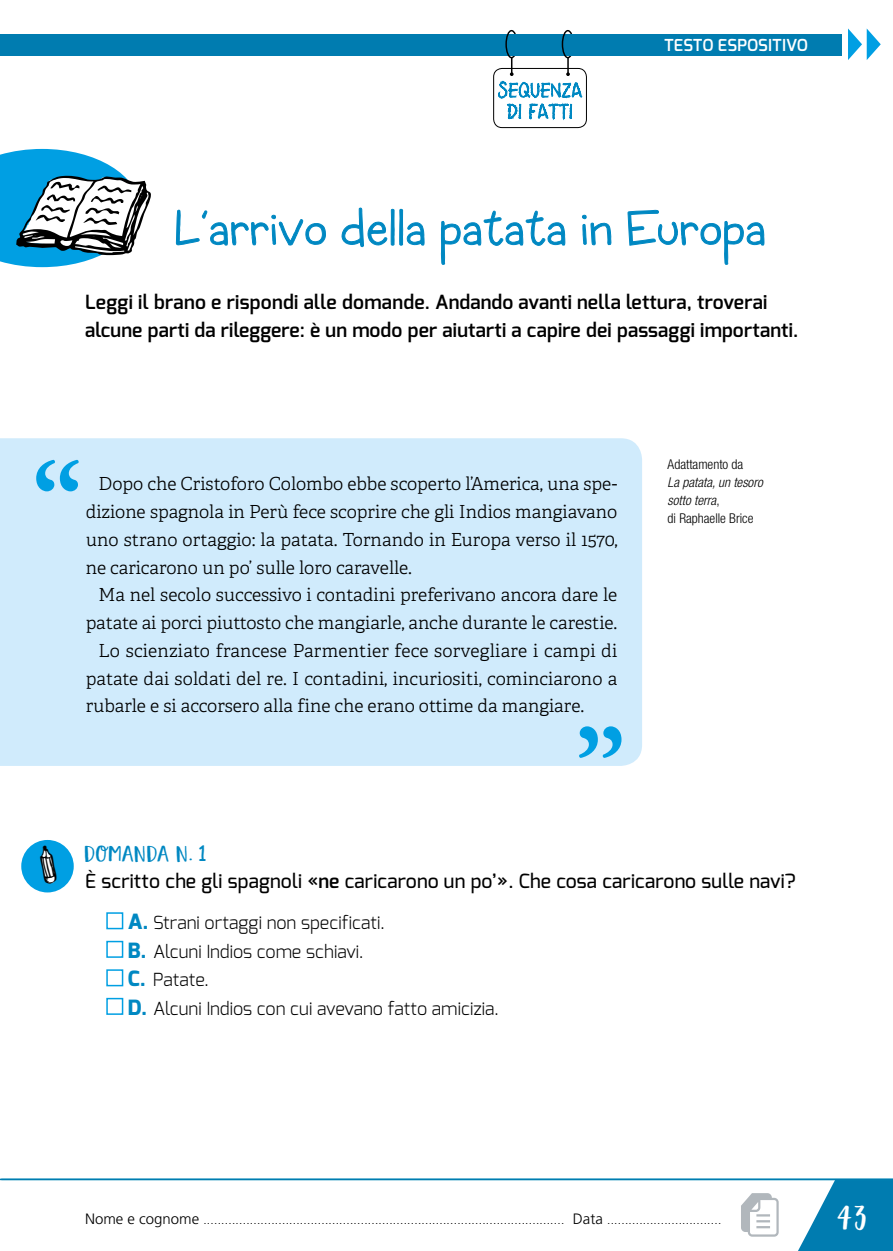
<style>
.page{position:relative;width:893px;height:1251px;background:#fff}
.page>*{position:absolute;margin:0;border:0;box-sizing:border-box;transform-origin:0 0}
.t1{font:700 108px "Adobe Garamond Pro";color:#009fe3}
.t2{font:78.3px "Bokka Drawings Three";color:#000}
.t3{font:51px "Typographyof Coop Forged";letter-spacing:.03em;color:#0088c2}
.t4{font:31.5px "Garden Grown Caps";color:#fff}
.t5{font:21px "Garden Grown Caps";letter-spacing:.04em;color:#0088c2;scale:1.2 1}
.t6{font:600 19.5px/28.5px "Exo";letter-spacing:.01em;color:#000}
.t7{font:500 19.5px "Exo";letter-spacing:.01em;color:#000}
.t8{font:300 18px "Adelle";color:#000}
.t9{font:300 18px/28.5px "Exo";color:#000}
.t10{font:600 16.5px "Exo";letter-spacing:.01em;color:#fff}
.t11{font:300 condensed 13.5px/18px "Helvetica Neue LT Std";color:#000}
.t12{font:300 12px "Frutiger LT Std";color:#000}
.s1{font-style:italic}
.s2{font-family:"Comic Sans MS"}
.s3{font-weight:600}
.s4{font-weight:800;font-size:21px;color:#0088c2}
.s5{font-size:15px}
</style>
<div class="page">
<svg style="left:787px;top:1179px;width:106px;height:71px"></svg>
<div style="left:0;top:34px;width:872px;height:21px;background:#007cb0"></div>
<hr style="left:1px;top:1178px;width:892px;height:1px;background:#007cb0">
<svg style="left:741px;top:1193px;width:38px;height:43px"></svg>
<div style="left:21px;top:839px;width:53px;height:53px;background:#009fe3;border-radius:50%"></div>
<div style="left:0;top:438px;width:642px;height:327px;background:#d0ebfc"></div>
<svg style="left:176px;top:209px;width:150px;height:37px"></svg>
<svg style="left:342px;top:207px;width:83px;height:41px"></svg>
<svg style="left:441px;top:210px;width:125px;height:55px"></svg>
<svg style="left:582px;top:214px;width:30px;height:31px"></svg>
<svg style="left:627px;top:209px;width:138px;height:56px"></svg>
<div style="left:106px;top:912px;width:17px;height:17px;border:2px solid #009fe3"></div>
<div style="left:106px;top:940px;width:17px;height:17px;border:2px solid #009fe3"></div>
<div style="left:106px;top:969px;width:17px;height:17px;border:2px solid #009fe3"></div>
<div style="left:106px;top:997px;width:17px;height:17px;border:2px solid #009fe3"></div>
<div style="left:493px;top:68px;width:94px;height:60px;border:1px solid #000;border-radius:9px"></div>
<svg style="left:498px;top:29px;width:84px;height:98px"></svg>
<div style="left:569px;top:34px;width:9px;height:21px;background:#007cb0"></div>
<div style="left:842px;top:30px;width:42px;height:28px;background:#fff"></div>
<svg style="left:848px;top:28px;width:33px;height:32px"></svg>
<svg style="left:0;top:149px;width:130px;height:118px"></svg>
<svg style="left:41px;top:846px;width:15px;height:38px"></svg>
<p class="t10" style="left:664px;top:34px;width:145px">TESTO ESPOSITIVO</p>
<p class="t2" style="left:16px;top:175px;width:137px">5</p>
<p class="t3" style="left:174px;top:197px;width:592px">L’arrivo della patata in Europa</p>
<p class="t6" style="left:85px;top:287px;width:715px">Leggi il brano e rispondi alle domande. Andando avanti nella lettura, troverai alcune parti da rileggere: è un modo per aiutarti a capire dei passaggi importanti.</p>
<p class="t1" style="left:32px;top:439px;width:52px">“</p>
<p class="t8" style="left:99px;top:472px;width:520px">Dopo che Cristoforo Colombo ebbe scoperto l’America, una spe-</p>
<p class="t8" style="left:86px;top:500px;width:533px">dizione spagnola in Perù fece scoprire che gli Indios mangiavano</p>
<p class="t8" style="left:86px;top:528px;width:533px">uno strano ortaggio: la patata. Tornando in Europa verso il 1570,</p>
<p class="t8" style="left:86px;top:556px;width:328px">ne caricarono un po’ sulle loro caravelle.</p>
<p class="t8" style="left:99px;top:584px;width:520px">Ma nel secolo successivo i contadini preferivano ancora dare le</p>
<p class="t8" style="left:86px;top:611px;width:533px">patate ai porci piuttosto che mangiarle, anche durante le carestie.</p>
<p class="t8" style="left:99px;top:639px;width:520px">Lo scienziato francese Parmentier fece sorvegliare i campi di</p>
<p class="t8" style="left:86px;top:667px;width:533px">patate dai soldati del re. I contadini, incuriositi, cominciarono a</p>
<p class="t8" style="left:86px;top:695px;width:500px">rubarle e si accorsero alla fine che erano ottime da mangiare.</p>
<p class="t1" style="left:575px;top:704px;width:52px">”</p>
<p class="t11" style="left:668px;top:455px;width:97px">Adattamento da<br><span class="s1">La patata, un tesoro sotto terra</span>,<br>di Raphaelle Brice</p>
<p class="t5" style="left:85px;top:841px;width:103px">DOMANDA N. <span class="s2">1</span></p>
<p class="t7" style="left:85px;top:868px;width:712px">È scritto che gli spagnoli «<span class="s3">ne</span> caricarono un po’». Che cosa caricarono sulle navi?</p>
<p class="t9" style="left:128px;top:908px;width:372px"><span class="s4">A.</span> Strani ortaggi non specificati.<br><span class="s4">B.</span> Alcuni Indios come schiavi.<br><span class="s4">C.</span> Patate.<br><span class="s4">D.</span> Alcuni Indios con cui avevano fatto amicizia.</p>
<p class="t12" style="left:85px;top:1212px;width:638px"><span class="s5">Nome e cognome</span> ..................................................................................................... <span class="s5">Data</span> ................................</p>
<p class="t4" style="left:838px;top:1199px;width:30px">43</p>
</div>
